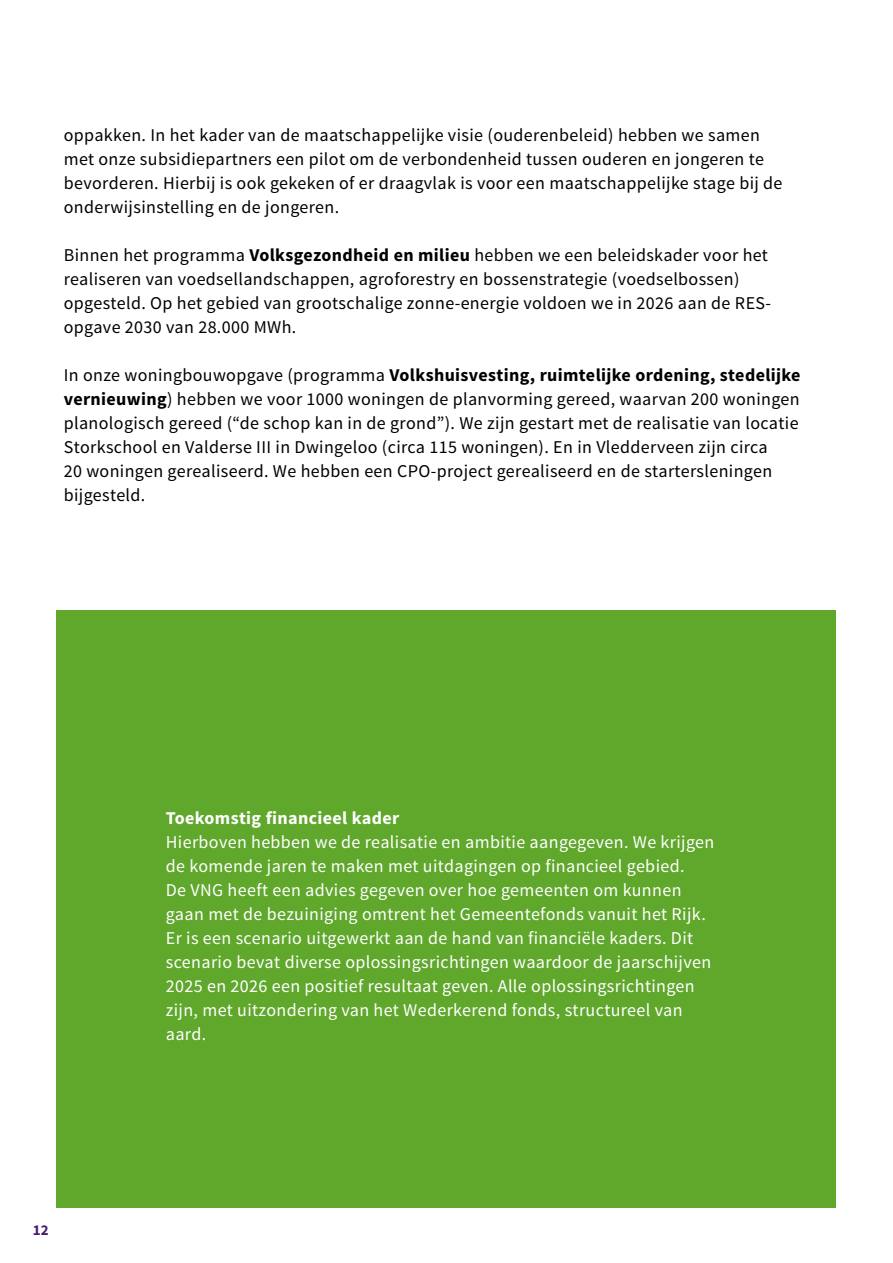
<style>
.page{position:relative;width:893px;height:1263px;background:#fff}
.page>*{position:absolute;margin:0;border:0;box-sizing:border-box;transform-origin:0 0}
.t1{font:18px/24px "Source Sans Pro";letter-spacing:.02em;color:#000}
.t2{font:18px/24px "Source Sans Pro";letter-spacing:.02em;color:#fff}
.t3{font:700 18px "Source Sans Pro";letter-spacing:.02em;color:#fff}
.t4{font:15px "Source Sans Variable";color:#491d6e}
.s1{font-weight:700}
</style>
<div class="page">
<div style="left:56px;top:610px;width:780px;height:598px;background:#5fa82c"></div>
<p class="t1" style="left:64px;top:123px;width:720px">oppakken. In het kader van de maatschappelijke visie (ouderenbeleid) hebben we samen met onze subsidiepartners een pilot om de verbondenheid tussen ouderen en jongeren te bevorderen. Hierbij is ook gekeken of er draagvlak is voor een maatschappelijke stage bij de onderwijsinstelling en de jongeren.</p>
<p class="t1" style="left:64px;top:243px;width:709px">Binnen het programma <span class="s1">Volksgezondheid en milieu</span> hebben we een beleidskader voor het realiseren van voedsellandschappen, agroforestry en bossenstrategie (voedselbossen) opgesteld. Op het gebied van grootschalige zonne-energie voldoen we in 2026 aan de RES&shy;opgave 2030 van 28.000 MWh.</p>
<p class="t1" style="left:64px;top:363px;width:738px">In onze woningbouwopgave (programma <span class="s1">Volkshuisvesting, ruimtelijke ordening, stedelijke vernieuwing</span>) hebben we voor 1000 woningen de planvorming gereed, waarvan 200 woningen planologisch gereed (“de schop kan in de grond”). We zijn gestart met de realisatie van locatie Storkschool en Valderse III in Dwingeloo (circa 115 woningen). En in Vledderveen zijn circa<br>20 woningen gerealiseerd. We hebben een CPO-project gerealiseerd en de startersleningen bijgesteld.</p>
<p class="t4" style="left:33px;top:1221px;width:17px">12</p>
<p class="t3" style="left:166px;top:806px;width:235px">Toekomstig financieel kader</p>
<p class="t2" style="left:166px;top:830px;width:550px">Hierboven hebben we de realisatie en ambitie aangegeven. We krijgen de komende jaren te maken met uitdagingen op financieel gebied.<br>De VNG heeft een advies gegeven over hoe gemeenten om kunnen gaan met de bezuiniging omtrent het Gemeentefonds vanuit het Rijk.<br>Er is een scenario uitgewerkt aan de hand van financiële kaders. Dit scenario bevat diverse oplossingsrichtingen waardoor de jaarschijven 2025 en 2026 een positief resultaat geven. Alle oplossingsrichtingen zijn, met uitzondering van het Wederkerend fonds, structureel van aard.</p>
</div>
